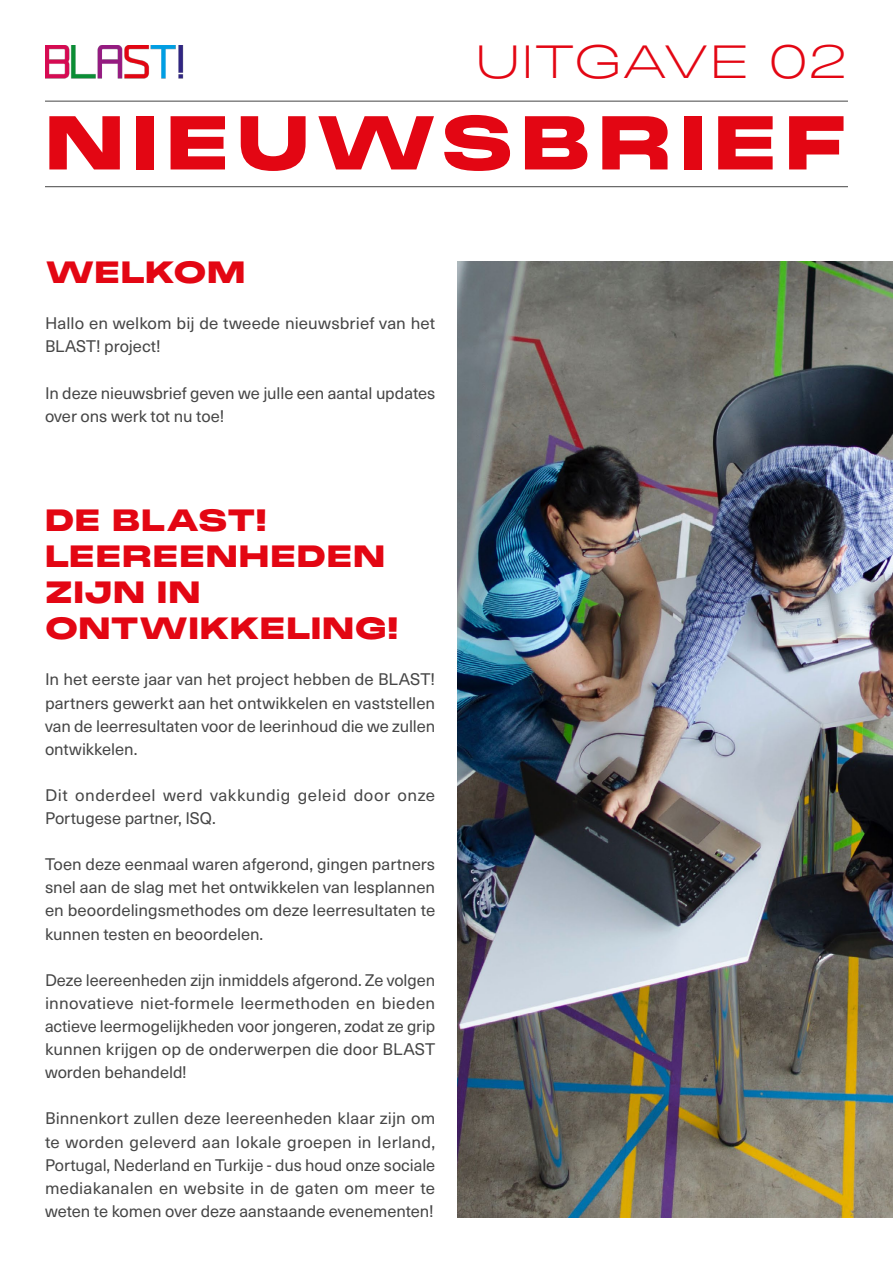
<style>
.page{position:relative;width:893px;height:1263px;background:#fff}
.page>*{position:absolute;margin:0;border:0;box-sizing:border-box;transform-origin:0 0}
.t1{font:900 74.25px "PP Monument Extended";letter-spacing:.095em;color:#e30613}
.t2{font:300 46.35px "PP Monument Extended";letter-spacing:-.025em;color:#e30613}
.t3{font:900 30px/36px "PP Monument Extended";letter-spacing:.015em;color:#e30613}
.t4{font:16.5px/23.1px "Neue Haas Unica W1 G";color:#464646;text-align:justify}
.t5{font:16.5px/23.1px "Neue Haas Unica W1 G";letter-spacing:.03em;color:#464646}
</style>
<div class="page">
<img style="left:45px;top:45px;width:139px;height:33px">
<hr style="left:45px;top:186px;width:803px;height:1px;background:#464646">
<hr style="left:45px;top:101px;width:803px;height:1px;background:#464646">
<img style="left:458px;top:262px;width:435px;height:956px">
<h2 class="t2" style="left:475px;top:30px;width:374px">UITGAVE 02</h2>
<h1 class="t1" style="left:45px;top:90px;width:804px">NIEUWSBRIEF</h1>
<h3 class="t3" style="left:45px;top:254px;width:202px">WELKOM</h3>
<p class="t4" style="left:45px;top:311px;width:392px">Hallo en welkom bij de tweede nieuwsbrief van het<br>BLAST! project!</p>
<p class="t4" style="left:45px;top:380px;width:392px">In deze nieuwsbrief geven we julle een aantal updates over ons werk tot nu toe!</p>
<h3 class="t3" style="left:45px;top:502px;width:355px">DE BLAST!<br>LEEREENHEDEN<br>ZIJN IN<br>ONTWIKKELING!</h3>
<p class="t4" style="left:45px;top:667px;width:392px">In het eerste jaar van het project hebben de BLAST! partners gewerkt aan het ontwikkelen en vaststellen van de leerresultaten voor de leerinhoud die we zullen ontwikkelen.</p>
<p class="t5" style="left:45px;top:783px;width:392px">Dit onderdeel werd vakkundig geleid door onze<br>Portugese partner, ISQ.</p>
<p class="t4" style="left:45px;top:852px;width:392px">Toen deze eenmaal waren afgerond, gingen partners snel aan de slag met het ontwikkelen van lesplannen en beoordelingsmethodes om deze leerresultaten te kunnen testen en beoordelen.</p>
<p class="t4" style="left:45px;top:967px;width:392px">Deze leereenheden zijn inmiddels afgerond. Ze volgen innovatieve niet-formele leermethoden en bieden actieve leermogelijkheden voor jongeren, zodat ze grip kunnen krijgen op de onderwerpen die door BLAST worden behandeld!</p>
<p class="t4" style="left:45px;top:1106px;width:392px">Binnenkort zullen deze leereenheden klaar zijn om te worden geleverd aan lokale groepen in Ierland, Portugal, Nederland en Turkije - dus houd onze sociale mediakanalen en website in de gaten om meer te weten te komen over deze aanstaande evenementen!</p>
</div>
